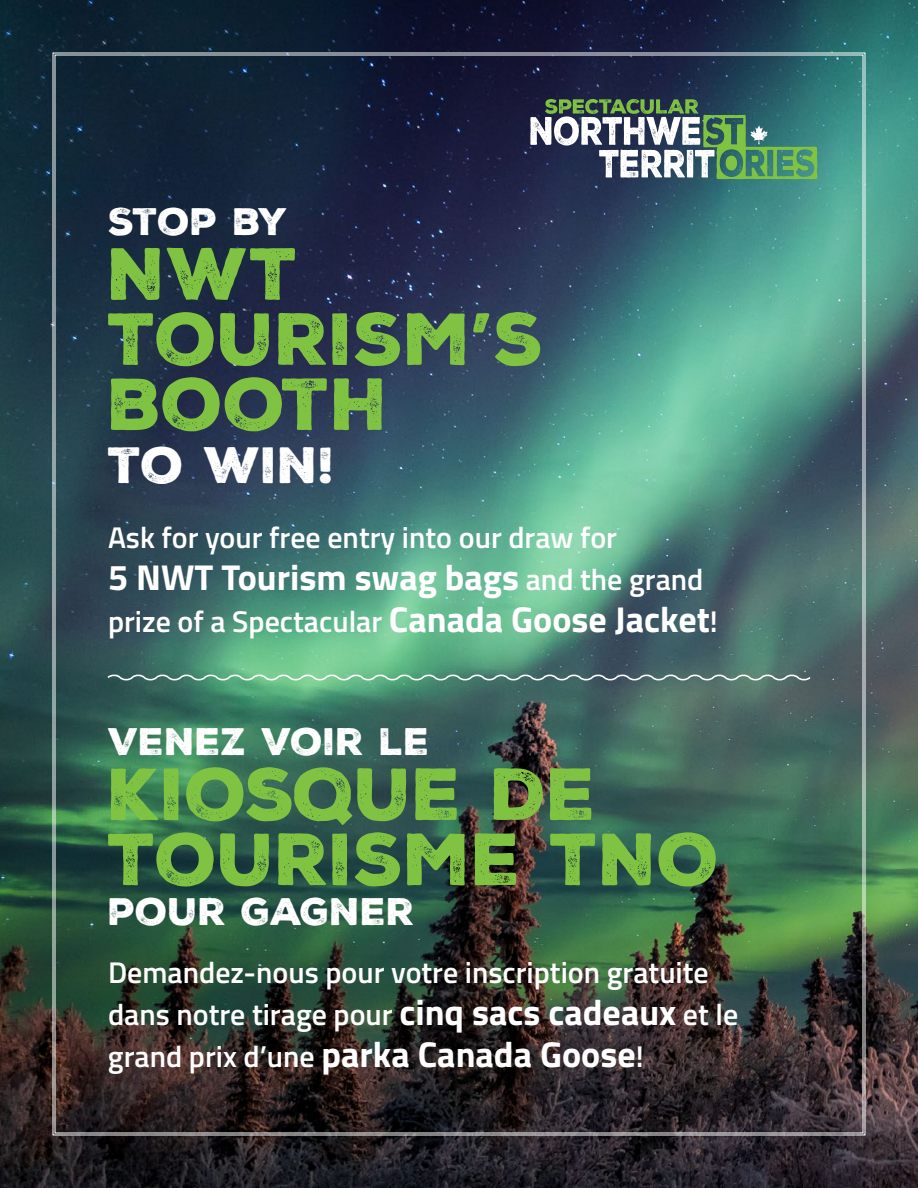
<style>
.page{position:relative;width:918px;height:1188px;background:#fff}
.page>*{position:absolute;margin:0;border:0;box-sizing:border-box;transform-origin:0 0}
.t1{font:71.4px/65.1px "Nexa Rust Sans Black 01";color:#80c342}
.t2{font:49.5px "Nexa Rust Sans Black 01";color:#fff}
.t3{font:37.2px "Nexa Rust Sans Black 01";color:#fff}
.t4{font:700 36px "Titillium Web";color:#fff}
.t5{font:600 30px/42px "Titillium Web";color:#fff}
.s1{font-weight:600;font-size:30px}
.s2{font-weight:700;font-size:36px}
</style>
<div class="page">
<img style="left:0;top:0;width:918px;height:1188px">
<img style="left:52px;top:52px;width:814px;height:1084px">
<svg style="left:106px;top:672px;width:706px;height:11px;background:#6a9886"></svg>
<svg style="left:530px;top:99px;width:288px;height:80px"></svg>
<p class="t3" style="left:108px;top:196px;width:181px">STOP BY</p>
<h1 class="t1" style="left:108px;top:242px;width:438px">NWT<br>TOURISM’S<br>BOOTH</h1>
<h2 class="t2" style="left:108px;top:432px;width:228px">TO WIN!</h2>
<p class="t5" style="left:108px;top:515px;width:511px">Ask for your free entry into our draw for</p>
<p class="t4" style="left:108px;top:550px;width:597px">5 NWT Tourism swag bags <span class="s1">and the grand</span></p>
<p class="t5" style="left:108px;top:599px;width:611px">prize of a Spectacular <span class="s2">Canada Goose Jacket</span>!</p>
<p class="t3" style="left:108px;top:716px;width:323px">VENEZ VOIR LE</p>
<h1 class="t1" style="left:108px;top:762px;width:614px">KIOSQUE DE<br>TOURISME TNO</h1>
<p class="t3" style="left:108px;top:887px;width:308px">POUR GAGNER</p>
<p class="t5" style="left:108px;top:950px;width:632px">Demandez-nous pour votre inscription gratuite dans notre tirage pour <span class="s2">cinq sacs cadeaux</span> et le</p>
<p class="t4" style="left:108px;top:1027px;width:537px"><span class="s1">grand prix d’une</span> parka Canada Goose<span class="s1">!</span></p>
</div>
